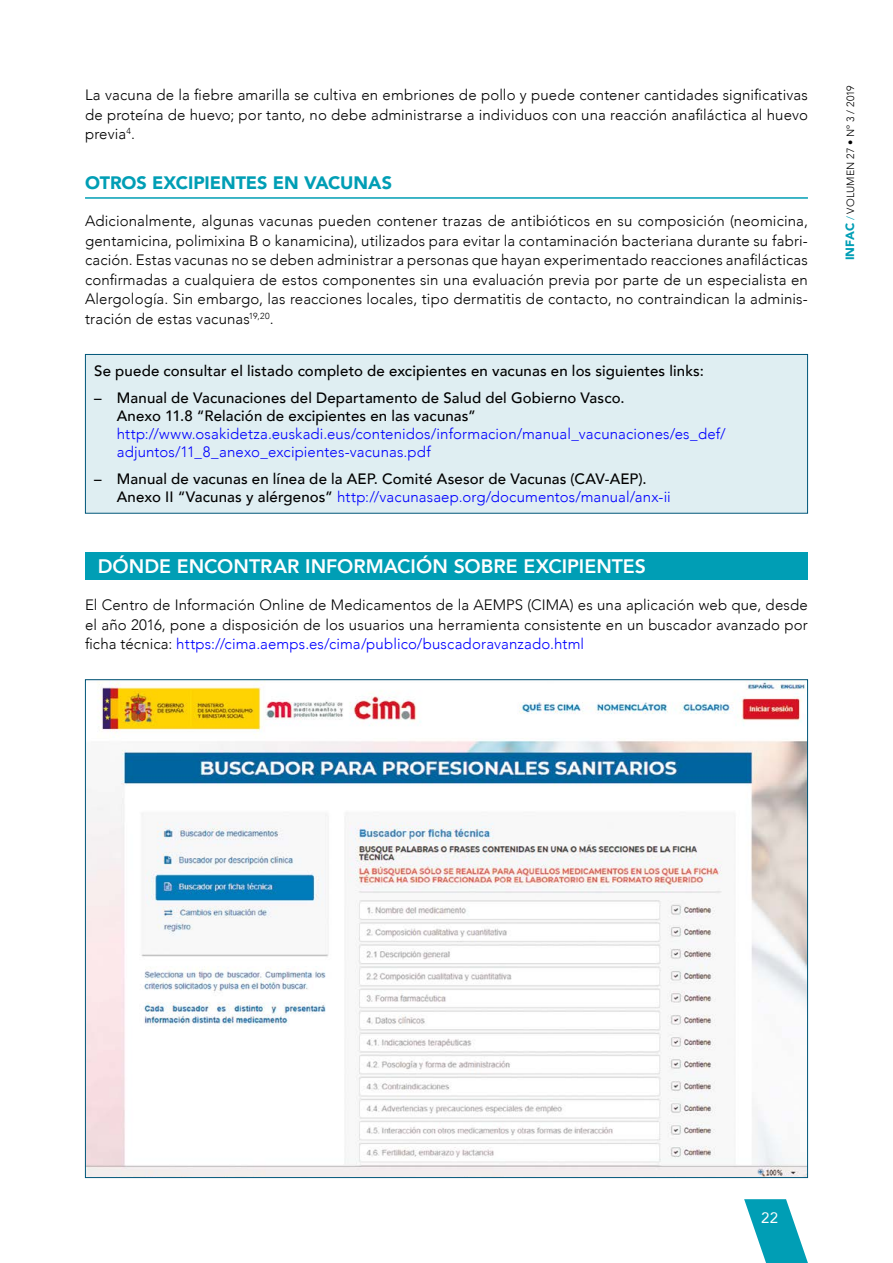
<style>
.page{position:relative;width:893px;height:1263px;background:#fff}
.page>*{position:absolute;margin:0;border:0;box-sizing:border-box;transform-origin:0 0}
.Titulo1{font:800 19.5px "Avenir";color:#fff}
.Titulo2{font:900 18px "Avenir";letter-spacing:-.005em;color:#009eb5}
.Texto_general{font:300 15px/19.5px "Avenir";letter-spacing:.01em;color:#000;text-align:justify}
.Texto_general-2{font:300 15px/18px "Avenir";letter-spacing:.01em;color:#00f}
.Texto_general-3{font:500 15px/18px "Avenir";letter-spacing:.01em;color:#000}
.t1{font:15px "Avenir";color:#fff}
.t2{font:300 10.5px "Avenir";letter-spacing:.015em;color:#000}
.s1{font-weight:500;color:#000}
.s2{font-weight:300;color:#00f}
.s3{color:#00f}
.s4{font-weight:900;font-size:12px;color:#009eb5}
.s5{color:#009eb5}
</style>
<div class="page">
<hr style="left:85px;top:197px;width:723px;height:2px;background:#009eb5">
<div style="left:85px;top:552px;width:723px;height:27px;background:#009eb5"></div>
<div style="left:85px;top:354px;width:722px;height:159px;background:#dfeef2"></div>
<div style="left:85px;top:354px;width:723px;height:160px;border:1px solid #005679"></div>
<img style="left:87px;top:681px;width:719px;height:495px">
<svg style="left:744px;top:1199px;width:64px;height:64px"></svg>
<p class="Texto_general" style="left:85px;top:85px;width:724px">La vacuna de la fiebre amarilla se cultiva en embriones de pollo y puede contener cantidades significativas de proteína de huevo; por tanto, no debe administrarse a individuos con una reacción anafiláctica al huevo previa<sup>4</sup>.</p>
<p class="Titulo2" style="left:85px;top:167px;width:309px">OTROS EXCIPIENTES EN VACUNAS</p>
<p class="Texto_general" style="left:85px;top:211px;width:724px">Adicionalmente, algunas vacunas pueden contener trazas de antibióticos en su composición (neomicina, gentamicina, polimixina B o kanamicina), utilizados para evitar la contaminación bacteriana durante su fabri&shy;cación. Estas vacunas no se deben administrar a personas que hayan experimentado reacciones anafilácticas confirmadas a cualquiera de estos componentes sin una evaluación previa por parte de un especialista en Alergología. Sin embargo, las reacciones locales, tipo dermatitis de contacto, no contraindican la adminis&shy;tración de estas vacunas<sup>19,20</sup>.</p>
<p class="Texto_general-3" style="left:94px;top:361px;width:611px">Se puede consultar el listado completo de excipientes en vacunas en los siguientes links:</p>
<p class="Texto_general-2" style="left:117px;top:389px;width:610px;text-indent:-22px"><span class="s1">– Manual de Vacunaciones del Departamento de Salud del Gobierno Vasco.<br>Anexo 11.8 “Relación de excipientes en las vacunas” </span>http://www.osakidetza.euskadi.eus/contenidos/informacion/manual_vacunaciones/es_def/ adjuntos/11_8_anexo_excipientes-vacunas.pdf</p>
<p class="Texto_general-3" style="left:117px;top:469px;width:556px;text-indent:-22px">– Manual de vacunas en línea de la AEP. Comité Asesor de Vacunas (CAV-AEP).<br>Anexo II “Vacunas y alérgenos” <span class="s2">http://vacunasaep.org/documentos/manual/anx-ii</span></p>
<p class="Titulo1" style="left:98px;top:551px;width:550px">DÓNDE ENCONTRAR INFORMACIÓN SOBRE EXCIPIENTES</p>
<p class="Texto_general" style="left:85px;top:595px;width:724px">El Centro de Información Online de Medicamentos de la AEMPS (CIMA) es una aplicación web que, desde el año 2016, pone a disposición de los usuarios una herramienta consistente en un buscador avanzado por ficha técnica: <span class="s3">https://cima.aemps.es/cima/publico/buscadoravanzado.html</span></p>
<p class="t2" style="left:844px;top:260px;width:177px;rotate:-90deg"><span class="s4">INFAC</span> <span class="s5">/</span> VOLUMEN 27 • Nº 3 / 2019</p>
<p class="t1" style="left:761px;top:1206px;width:18px">22</p>
</div>
